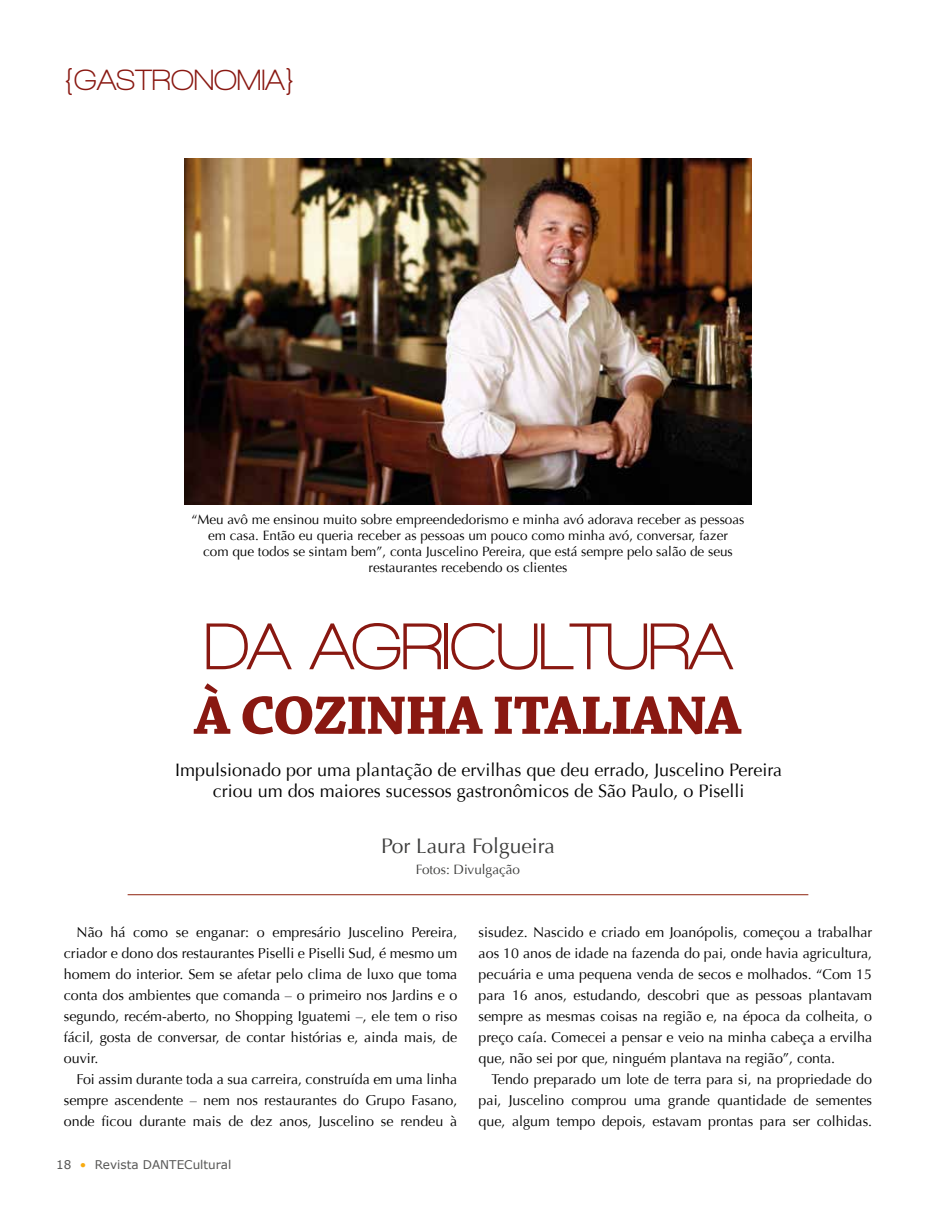
<style>
.page{position:relative;width:936px;height:1212px;background:#fff}
.page>*{position:absolute;margin:0;border:0;box-sizing:border-box;transform-origin:0 0}
.t1{font:700 67.5px "Walkway";letter-spacing:-.03em;color:#891811}
.t2{font:700 57px "Chaparral Pro";letter-spacing:-.03em;color:#891811}
.t3{font:700 30px "Walkway";color:#891811}
.t4{font:21px "Optima";color:#3c3c3b}
.t5{font:18px/21px "Optima";color:#000;text-align:center}
.t6{font:14.25px/21px "Optima";color:#000;text-align:justify}
.t7{font:13.5px/16.2px "Optima";color:#000;text-align:center}
.t8{font:13.5px "Optima";color:#3c3c3b}
.t9{font:12px "MS Reference Sans Serif";color:#575756}
.s1{color:#f8ab10}
</style>
<div class="page">
<hr style="left:128px;top:894px;width:680px;height:1px;background:#9b3b29">
<img style="left:184px;top:158px;width:567px;height:347px">
<h3 class="t3" style="left:64px;top:64px;width:233px">{GASTRONOMIA}</h3>
<p class="t7" style="left:191px;top:511px;width:554px">“Meu avô me ensinou muito sobre empreendedorismo e minha avó adorava receber as pessoas em casa. Então eu queria receber as pessoas um pouco como minha avó, conversar, fazer<br>com que todos se sintam bem”, conta Juscelino Pereira, que está sempre pelo salão de seus restaurantes recebendo os clientes</p>
<h1 class="t1" style="left:204px;top:610px;width:530px">DA AGRICULTURA</h1>
<h2 class="t2" style="left:194px;top:682px;width:549px">À COZINHA ITALIANA</h2>
<p class="t5" style="left:175px;top:759px;width:608px">Impulsionado por uma plantação de ervilhas que deu errado, Juscelino Pereira criou um dos maiores sucessos gastronômicos de São Paulo, o Piselli</p>
<h3 class="t4" style="left:381px;top:834px;width:175px">Por Laura Folgueira</h3>
<p class="t8" style="left:416px;top:861px;width:106px">Fotos: Divulgação</p>
<p class="t6" style="left:64px;top:922px;width:395px;text-indent:13px">Não há como se enganar: o empresário Juscelino Pereira, criador e dono dos restaurantes Piselli e Piselli Sud, é mesmo um homem do interior. Sem se afetar pelo clima de luxo que toma conta dos ambientes que comanda – o primeiro nos Jardins e o segundo, recém-aberto, no Shopping Iguatemi –, ele tem o riso fácil, gosta de conversar, de contar histórias e, ainda mais, de ouvir.</p>
<p class="t6" style="left:64px;top:1069px;width:395px;text-indent:13px">Foi assim durante toda a sua carreira, construída em uma linha sempre ascendente – nem nos restaurantes do Grupo Fasano, onde ficou durante mais de dez anos, Juscelino se rendeu à</p>
<p class="t9" style="left:56px;top:1157px;width:177px">18 <span class="s1">•</span> Revista DANTECultural</p>
<p class="t6" style="left:478px;top:922px;width:395px">sisudez. Nascido e criado em Joanópolis, começou a trabalhar aos 10 anos de idade na fazenda do pai, onde havia agricultura, pecuária e uma pequena venda de secos e molhados. “Com 15 para 16 anos, estudando, descobri que as pessoas plantavam sempre as mesmas coisas na região e, na época da colheita, o preço caía. Comecei a pensar e veio na minha cabeça a ervilha que, não sei por que, ninguém plantava na região”, conta.</p>
<p class="t6" style="left:478px;top:1069px;width:395px;text-indent:13px">Tendo preparado um lote de terra para si, na propriedade do pai, Juscelino comprou uma grande quantidade de sementes que, algum tempo depois, estavam prontas para ser colhidas.</p>
</div>
